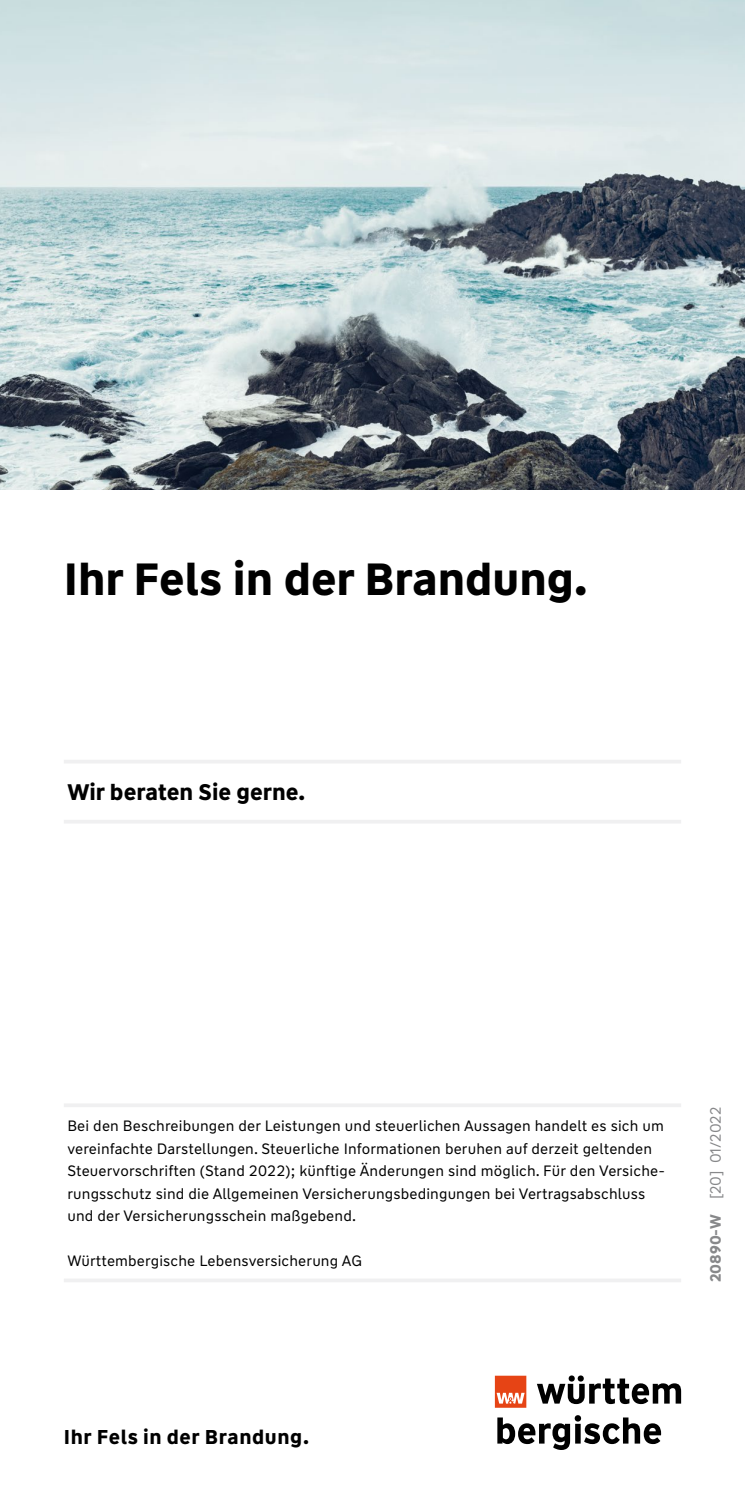
<style>
.page{position:relative;width:745px;height:1489px;background:#fff}
.page>*{position:absolute;margin:0;border:0;box-sizing:border-box;transform-origin:0 0}
.t1{font:700 45px "WW Type";color:#000}
.t2{font:700 22.5px "WW Type";color:#000}
.t3{font:700 20px "WW Type";letter-spacing:.03em;color:#000}
.t4{font:15px/22.5px "WW Type";letter-spacing:.01em;color:#000}
.t5{font:15px "WW Type";color:#87888a}
.s1{font-weight:700}
</style>
<div class="page">
<svg style="left:494px;top:1375px;width:186px;height:74px"></svg>
<img style="left:0;top:0;width:744px;height:489px">
<hr style="left:64px;top:759px;width:616px;height:4px;background:#f0f0f1">
<hr style="left:64px;top:819px;width:616px;height:4px;background:#f0f0f1">
<hr style="left:64px;top:1103px;width:616px;height:4px;background:#f0f0f1">
<hr style="left:64px;top:1278px;width:616px;height:4px;background:#f0f0f1">
<h1 class="t1" style="left:64px;top:549px;width:525px">Ihr Fels in der Brandung.</h1>
<h2 class="t2" style="left:67px;top:777px;width:239px">Wir beraten Sie gerne.</h2>
<p class="t4" style="left:67px;top:1114px;width:598px">Bei den Beschreibungen der Leistungen und steuerlichen Aussagen handelt es sich um vereinfachte Darstellungen. Steuerliche Informationen beruhen auf derzeit geltenden Steuervorschriften (Stand 2022); künftige Änderungen sind möglich. Für den Versiche&shy;rungsschutz sind die Allgemeinen Versicherungsbedingungen bei Vertragsabschluss und der Versicherungsschein maßgebend.</p>
<p class="t4" style="left:67px;top:1249px;width:296px">Württembergische Lebensversicherung AG</p>
<p class="t5" style="left:705px;top:1282px;width:177px;rotate:-90deg"><span class="s1">20890-W</span> [20] 01/2022</p>
<h3 class="t3" style="left:64px;top:1423px;width:246px">Ihr Fels in der Brandung.</h3>
</div>
